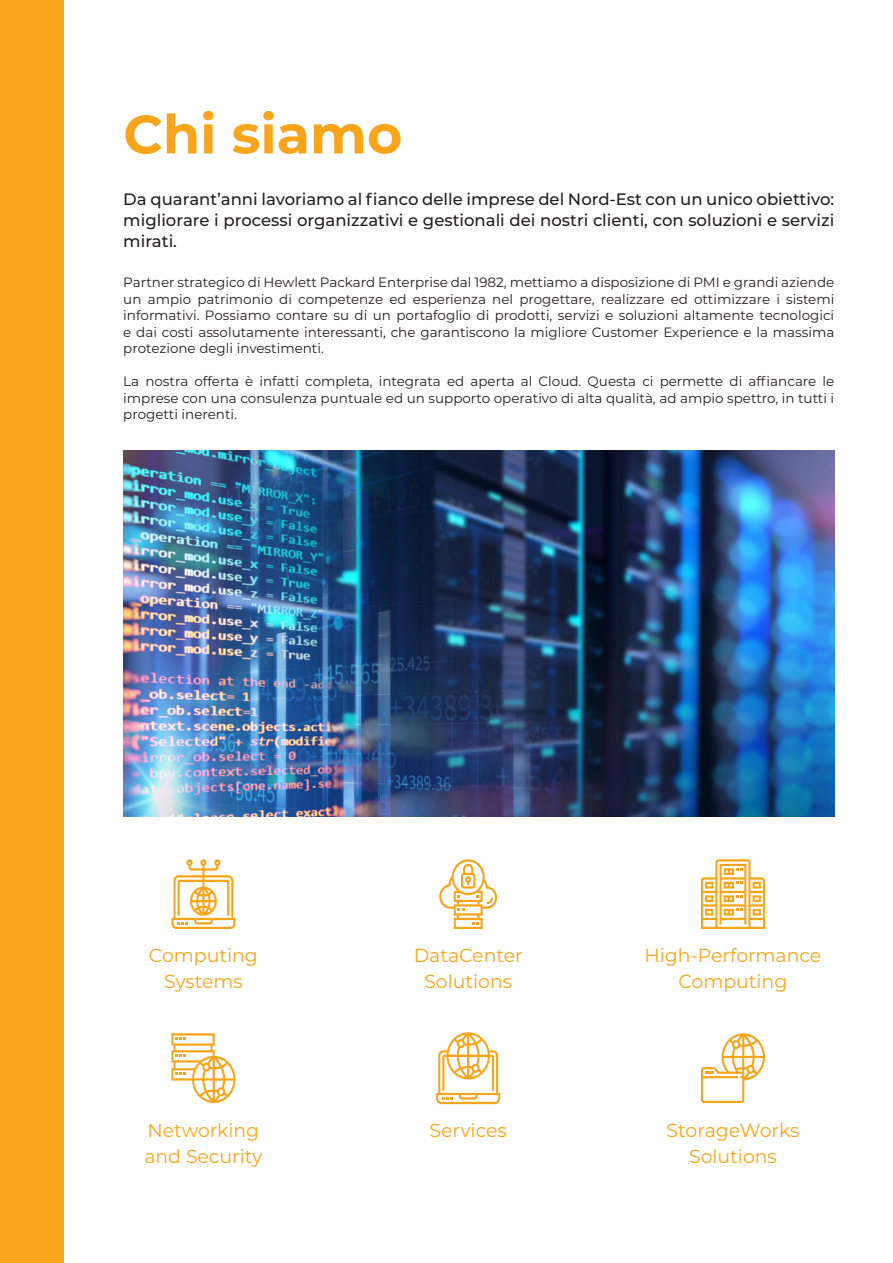
<style>
.page{position:relative;width:893px;height:1263px;background:#fff}
.page>*{position:absolute;margin:0;border:0;box-sizing:border-box;transform-origin:0 0}
.t1{font:700 54px "Montserrat";color:#f9a51b}
.t2{font:18.9px/26.4px "Montserrat";color:#f9a51b;text-align:center}
.t3{font:500 16.5px/21px "Montserrat";color:#231f20;text-align:justify}
.t4{font:13.5px/16.5px "Montserrat";color:#231f20;text-align:justify}
</style>
<div class="page">
<img style="left:123px;top:451px;width:711px;height:365px">
<svg style="left:439px;top:859px;width:58px;height:70px"></svg>
<svg style="left:701px;top:859px;width:64px;height:70px"></svg>
<svg style="left:701px;top:1033px;width:64px;height:70px"></svg>
<svg style="left:171px;top:1033px;width:64px;height:70px"></svg>
<svg style="left:436px;top:1032px;width:64px;height:72px"></svg>
<svg style="left:171px;top:859px;width:64px;height:70px"></svg>
<div style="left:0;top:0;width:64px;height:1263px;background:#f9a51b"></div>
<p class="t1" style="left:123px;top:95px;width:281px">Chi siamo</p>
<p class="t3" style="left:123px;top:188px;width:712px">Da quarant’anni lavoriamo al fianco delle imprese del Nord-Est con un unico obiettivo: migliorare i processi organizzativi e gestionali dei nostri clienti, con soluzioni e servizi mirati.</p>
<p class="t4" style="left:123px;top:274px;width:712px">Partner strategico di Hewlett Packard Enterprise dal 1982, mettiamo a disposizione di PMI e grandi aziende un ampio patrimonio di competenze ed esperienza nel progettare, realizzare ed ottimizzare i sistemi informativi. Possiamo contare su di un portafoglio di prodotti, servizi e soluzioni altamente tecnologici e dai costi assolutamente interessanti, che garantiscono la migliore Customer Experience e la massima protezione degli investimenti.</p>
<p class="t4" style="left:123px;top:373px;width:712px">La nostra offerta è infatti completa, integrata ed aperta al Cloud. Questa ci permette di affiancare le imprese con una consulenza puntuale ed un supporto operativo di alta qualità, ad ampio spettro, in tutti i progetti inerenti.</p>
<p class="t2" style="left:149px;top:941px;width:110px">Computing</p>
<p class="t2" style="left:164px;top:968px;width:80px">Systems</p>
<p class="t2" style="left:148px;top:1116px;width:113px">Networking</p>
<p class="t2" style="left:144px;top:1143px;width:120px">and Security</p>
<p class="t2" style="left:414px;top:941px;width:110px">DataCenter</p>
<p class="t2" style="left:424px;top:968px;width:89px">Solutions</p>
<p class="t2" style="left:430px;top:1116px;width:79px">Services</p>
<p class="t2" style="left:645px;top:941px;width:178px">High-Performance<br>Computing</p>
<p class="t2" style="left:667px;top:1116px;width:134px">StorageWorks</p>
<p class="t2" style="left:689px;top:1143px;width:89px">Solutions</p>
</div>
